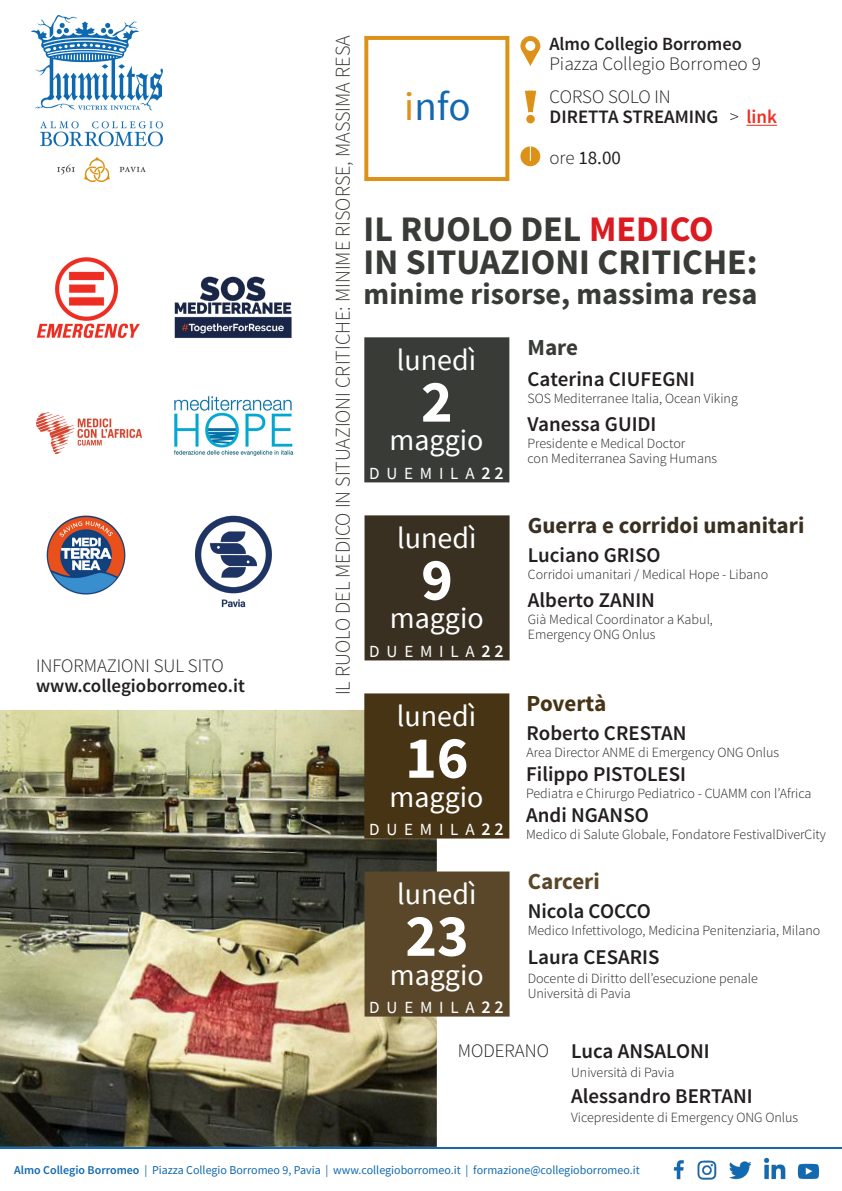
<style>
.page{position:relative;width:842px;height:1191px;background:#fff}
.page>*{position:absolute;margin:0;border:0;box-sizing:border-box;transform-origin:0 0}
.t1{font:700 60px "Source Sans Pro";color:#fff}
.t2{font:41px "Source Sans Pro";color:#1468b0}
.t3{font:700 36px "Source Sans Pro";color:#393b36}
.t4{font:30px "Source Sans Pro";color:#fff}
.t5{font:700 30px "Source Sans Pro";color:#393b36}
.t6{font:700 23px "Source Sans Pro";color:#393021}
.t7{font:700 23px "Source Sans Pro";letter-spacing:-.01em;color:#473414}
.t8{font:700 23px "Source Sans Pro";color:#5a4729}
.t9{font:700 23px "Source Sans Pro";color:#393b36}
.t10{font:600 21px "Source Sans Pro";color:#231f20}
.t11{font:300 21px "Source Sans Pro";color:#393b36}
.t12{font:300 19px "Source Sans Pro";color:#231f20}
.t13{font:600 19px "Source Sans Pro";color:#231f20}
.t14{font:19px "Source Sans Pro";color:#231f20}
.t15{font:600 18.6px "Source Sans Pro";color:#231f20}
.t16{font:17px "Source Sans Pro";color:#fff}
.t17{font:300 14px/15px "Source Sans Pro";color:#231f20}
.t18{font:12px "Source Sans Pro";color:#1269b0}
.s1{color:#dc9219}
.s2{font-weight:300}
.s3{color:#ee2e23}
.s4{color:#db1a21}
.s5{font-weight:600;font-size:18px}
.s6{font-weight:600}
</style>
<div class="page">
<img style="left:0;top:710px;width:437px;height:436px">
<img style="left:673px;top:1160px;width:11px;height:20px">
<img style="left:697px;top:1160px;width:20px;height:20px">
<img style="left:729px;top:1161px;width:22px;height:19px">
<img style="left:764px;top:1157px;width:22px;height:23px">
<img style="left:797px;top:1163px;width:22px;height:16px">
<hr style="left:0;top:1146px;width:842px;height:2px;background:#1169b1">
<img style="left:32px;top:16px;width:130px;height:165px">
<div style="left:364px;top:693px;width:145px;height:145px;background:#473414"></div>
<div style="left:364px;top:36px;width:145px;height:145px;background:#fff;border:4px solid #dc9219"></div>
<div style="left:520px;top:36px;width:20px;height:20px;background:#dc9219;border-radius:50%"></div>
<svg style="left:522px;top:52px;width:16px;height:14px"></svg>
<div style="left:525px;top:41px;width:10px;height:10px;background:#fff;border-radius:50%"></div>
<hr style="left:746px;top:125px;width:31px;height:1px;background:#ee2e23">
<svg style="left:525px;top:91px;width:11px;height:21px"></svg>
<div style="left:526px;top:115px;width:9px;height:8px;background:#dc9219;border-radius:50%"></div>
<div style="left:520px;top:146px;width:20px;height:20px;background:#dc9219;border-radius:50%"></div>
<div style="left:364px;top:337px;width:145px;height:145px;background:#393b36;border:4px solid #393b36"></div>
<div style="left:364px;top:515px;width:146px;height:145px;background:#393021;border:4px solid #393021"></div>
<div style="left:364px;top:871px;width:146px;height:145px;background:#5a4729;border:4px solid #5a4729"></div>
<svg style="left:530px;top:146px;width:1px;height:15px"></svg>
<img style="left:36px;top:258px;width:104px;height:80px">
<img style="left:174px;top:276px;width:118px;height:62px">
<img style="left:36px;top:412px;width:106px;height:42px">
<img style="left:173px;top:396px;width:120px;height:60px">
<img style="left:46px;top:516px;width:80px;height:79px">
<img style="left:195px;top:516px;width:77px;height:91px">
<p class="t12" style="left:36px;top:654px;width:189px">INFORMAZIONI SUL SITO</p>
<p class="t13" style="left:36px;top:674px;width:210px">www.collegioborromeo.it</p>
<p class="t11" style="left:330px;top:695px;width:661px;rotate:-90deg">IL RUOLO DEL MEDICO IN SITUAZIONI CRITICHE: MINIME RISORSE, MASSIMA RESA</p>
<p class="t2" style="left:404px;top:80px;width:68px"><span class="s1">i</span>nfo</p>
<p class="t15" style="left:549px;top:32px;width:194px">Almo Collegio Borromeo</p>
<p class="t12" style="left:549px;top:52px;width:213px">Piazza Collegio Borromeo 9</p>
<p class="t12" style="left:550px;top:86px;width:123px">CORSO SOLO IN</p>
<p class="t13" style="left:550px;top:105px;width:229px">DIRETTA STREAMING <span class="s2">&gt;</span> <span class="s3">link</span></p>
<p class="t14" style="left:549px;top:146px;width:73px"><span class="s2">ore</span> 18.00</p>
<p class="t3" style="left:364px;top:206px;width:352px">IL RUOLO DEL <span class="s4">MEDICO</span></p>
<p class="t3" style="left:364px;top:239px;width:396px">IN SITUAZIONI CRITICHE:</p>
<p class="t5" style="left:364px;top:274px;width:395px">minime risorse, massima resa</p>
<p class="t4" style="left:397px;top:341px;width:81px">lunedì</p>
<p class="t1" style="left:421px;top:363px;width:33px">2</p>
<p class="t4" style="left:390px;top:421px;width:95px">maggio</p>
<p class="t16" style="left:369px;top:462px;width:136px">D U E M I L A <span class="s5">2 2</span></p>
<p class="t4" style="left:397px;top:519px;width:81px">lunedì</p>
<p class="t1" style="left:421px;top:541px;width:33px">9</p>
<p class="t4" style="left:390px;top:599px;width:95px">maggio</p>
<p class="t16" style="left:369px;top:640px;width:136px">D U E M I L A <span class="s5">2 2</span></p>
<p class="t4" style="left:397px;top:697px;width:81px">lunedì</p>
<p class="t1" style="left:405px;top:719px;width:65px">16</p>
<p class="t4" style="left:390px;top:777px;width:95px">maggio</p>
<p class="t16" style="left:369px;top:818px;width:136px">D U E M I L A <span class="s5">2 2</span></p>
<p class="t4" style="left:397px;top:875px;width:81px">lunedì</p>
<p class="t1" style="left:405px;top:897px;width:65px">23</p>
<p class="t4" style="left:390px;top:955px;width:95px">maggio</p>
<p class="t16" style="left:369px;top:996px;width:136px">D U E M I L A <span class="s5">2 2</span></p>
<p class="t9" style="left:527px;top:332px;width:52px">Mare</p>
<p class="t10" style="left:527px;top:366px;width:169px">Caterina CIUFEGNI</p>
<p class="t17" style="left:527px;top:391px;width:212px">SOS Mediterranee Italia, Ocean Viking</p>
<p class="t10" style="left:527px;top:411px;width:130px">Vanessa GUIDI</p>
<p class="t17" style="left:527px;top:436px;width:159px">Presidente e Medical Doctor</p>
<p class="t17" style="left:527px;top:451px;width:191px">con Mediterranea Saving Humans</p>
<p class="t6" style="left:528px;top:510px;width:278px">Guerra e corridoi umanitari</p>
<p class="t10" style="left:528px;top:542px;width:134px">Luciano GRISO</p>
<p class="t17" style="left:528px;top:567px;width:242px">Corridoi umanitari / Medical Hope - Libano</p>
<p class="t10" style="left:528px;top:587px;width:129px">Alberto ZANIN</p>
<p class="t17" style="left:528px;top:612px;width:187px">Già Medical Coordinator a Kabul,</p>
<p class="t17" style="left:528px;top:627px;width:129px">Emergency ONG Onlus</p>
<p class="t7" style="left:527px;top:688px;width:81px">Povertà</p>
<p class="t10" style="left:527px;top:720px;width:162px">Roberto CRESTAN</p>
<p class="t17" style="left:527px;top:745px;width:254px">Area Director ANME di Emergency ONG Onlus</p>
<p class="t10" style="left:526px;top:761px;width:161px">Filippo PISTOLESI</p>
<p class="t17" style="left:526px;top:786px;width:287px">Pediatra e Chirurgo Pediatrico - CUAMM con l’Africa</p>
<p class="t10" style="left:526px;top:801px;width:124px">Andi NGANSO</p>
<p class="t17" style="left:526px;top:826px;width:301px">Medico di Salute Globale, Fondatore FestivalDiverCity</p>
<p class="t8" style="left:528px;top:866px;width:74px">Carceri</p>
<p class="t10" style="left:528px;top:898px;width:125px">Nicola COCCO</p>
<p class="t17" style="left:528px;top:923px;width:294px">Medico Infettivologo, Medicina Penitenziaria, Milano</p>
<p class="t10" style="left:528px;top:943px;width:133px">Laura CESARIS</p>
<p class="t17" style="left:528px;top:970px;width:232px">Docente di Diritto dell’esecuzione penale<br>Università di Pavia</p>
<p class="t12" style="left:458px;top:1039px;width:92px">MODERANO</p>
<p class="t10" style="left:571px;top:1037px;width:140px">Luca ANSALONI</p>
<p class="t17" style="left:571px;top:1064px;width:105px">Università di Pavia</p>
<p class="t10" style="left:571px;top:1082px;width:183px">Alessandro BERTANI</p>
<p class="t17" style="left:571px;top:1109px;width:229px">Vicepresidente di Emergency ONG Onlus</p>
<p class="t18" style="left:14px;top:1162px;width:627px"><span class="s6">Almo Collegio Borromeo</span> | Piazza Collegio Borromeo 9, Pavia | www.collegioborromeo.it | formazione@collegioborromeo.it</p>
</div>
